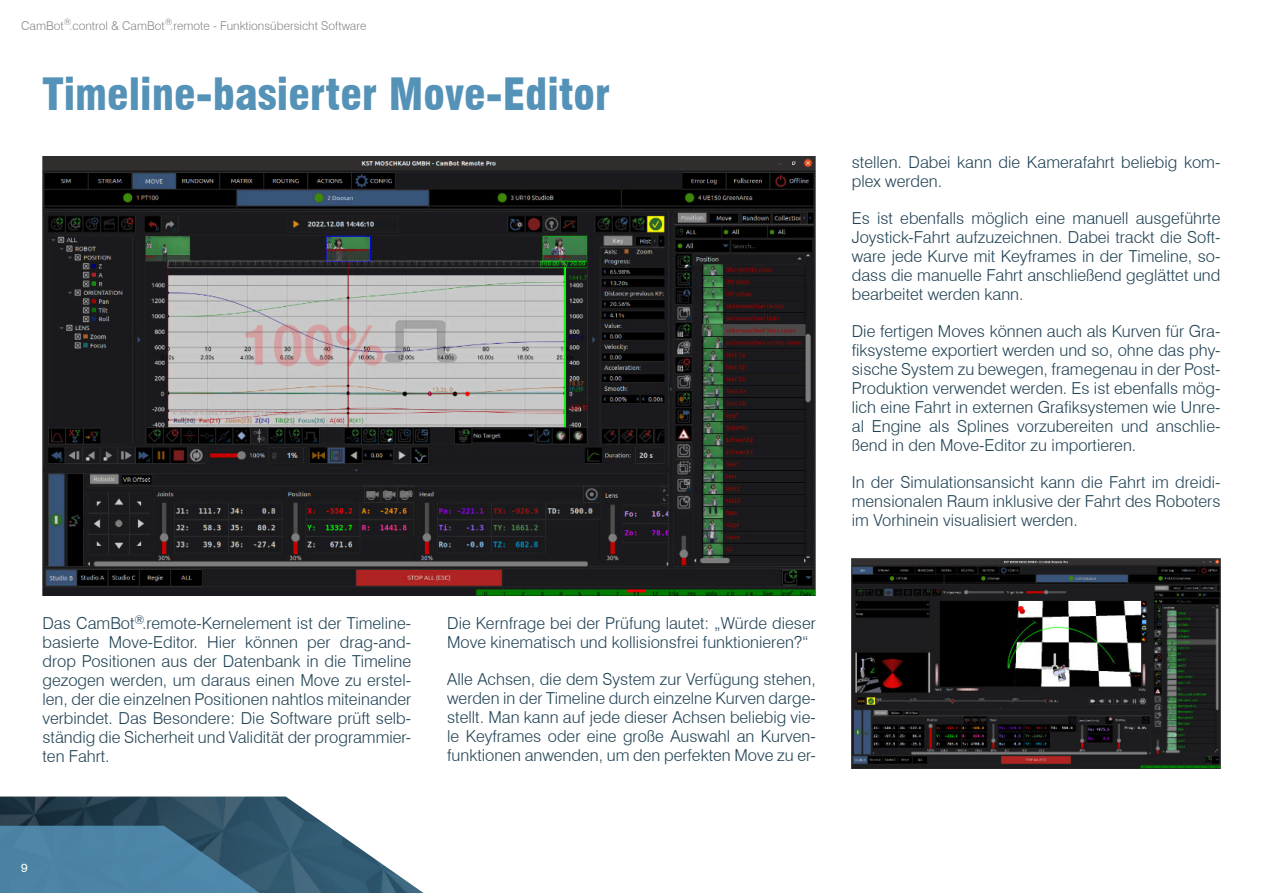
<style>
.page{position:relative;width:1263px;height:893px;background:#fff}
.page>*{position:absolute;margin:0;border:0;box-sizing:border-box;transform-origin:0 0}
.t1{font:900 condensed 43.5px "Swiss 721 BT";color:#5592b7}
.t2{font:300 16.5px/19px "Swiss 721 BT";color:#214254;text-align:justify}
.t3{font:300 12px "Swiss 721 BT";color:#868786}
.t4{font:12px "Swiss 721 BT";color:#f9fff4}
</style>
<div class="page">
<img style="left:0;top:796px;width:424px;height:97px">
<svg style="left:0;top:826px;width:278px;height:67px;background:#467997"></svg>
<img style="left:43px;top:156px;width:773px;height:440px">
<img style="left:852px;top:558px;width:368px;height:210px">
<p class="t3" style="left:21px;top:21px;width:347px">CamBot<sup>®</sup>.control &amp; CamBot<sup>®</sup>.remote - Funktionsübersicht Software</p>
<h1 class="t1" style="left:43px;top:77px;width:569px">Timeline-basierter Move-Editor</h1>
<p class="t2" style="left:42px;top:615px;width:370px">Das CamBot<sup>®</sup>.remote-Kernelement ist der Timeline&shy;basierte Move-Editor. Hier können per drag-and&shy;drop Positionen aus der Datenbank in die Timeline gezogen werden, um daraus einen Move zu erstel&shy;len, der die einzelnen Positionen nahtlos miteinander verbindet. Das Besondere: Die Software prüft selb&shy;ständig die Sicherheit und Validität der programmier&shy;ten Fahrt.</p>
<p class="t2" style="left:447px;top:615px;width:370px">Die Kernfrage bei der Prüfung lautet: „Würde dieser<br>Move kinematisch und kollisionsfrei funktionieren?“</p>
<p class="t2" style="left:447px;top:671px;width:370px">Alle Achsen, die dem System zur Verfügung stehen, werden in der Timeline durch einzelne Kurven darge&shy;stellt. Man kann auf jede dieser Achsen beliebig vie&shy;le Keyframes oder eine große Auswahl an Kurven&shy;funktionen anwenden, um den perfekten Move zu er-</p>
<p class="t2" style="left:852px;top:154px;width:370px">stellen. Dabei kann die Kamerafahrt beliebig kom&shy;plex werden.</p>
<p class="t2" style="left:852px;top:210px;width:370px">Es ist ebenfalls möglich eine manuell ausgeführte Joystick-Fahrt aufzuzeichnen. Dabei trackt die Soft&shy;ware jede Kurve mit Keyframes in der Timeline, so&shy;dass die manuelle Fahrt anschließend geglättet und bearbeitet werden kann.</p>
<p class="t2" style="left:852px;top:323px;width:370px">Die fertigen Moves können auch als Kurven für Gra&shy;fiksysteme exportiert werden und so, ohne das phy&shy;sische System zu bewegen, framegenau in der Post-Produktion verwendet werden. Es ist ebenfalls mög&shy;lich eine Fahrt in externen Grafiksystemen wie Unre&shy;al Engine als Splines vorzubereiten und anschlie&shy;ßend in den Move-Editor zu importieren.</p>
<p class="t2" style="left:852px;top:474px;width:370px">In der Simulationsansicht kann die Fahrt im dreidi&shy;mensionalen Raum inklusive der Fahrt des Roboters im Vorhinein visualisiert werden.</p>
<p class="t4" style="left:21px;top:863px;width:8px">9</p>
</div>
